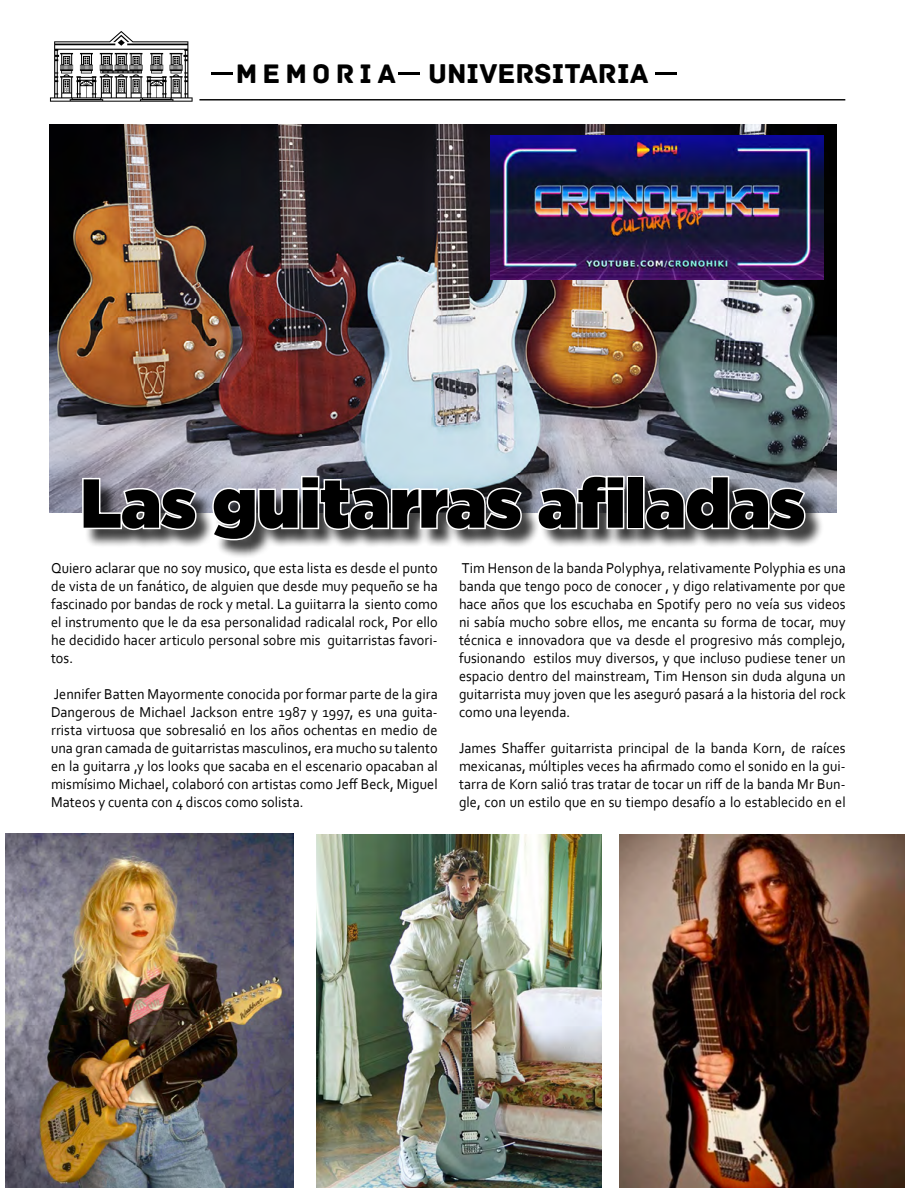
<style>
.page{position:relative;width:918px;height:1188px;background:#fff}
.page>*{position:absolute;margin:0;border:0;box-sizing:border-box;transform-origin:0 0}
.t1{font:900 69px "Gotham";letter-spacing:.005em;color:#000;scale:.95 1}
.t2{font:28.65px "Archive";color:#000}
.t3{font:15px/18px "Corbel";letter-spacing:.005em;color:#000;text-align:justify;scale:.95 1}
.s1{font-size:28.2px}
</style>
<div class="page">
<svg style="left:50px;top:31px;width:143px;height:71px"></svg>
<hr style="left:399px;top:73px;width:21px;height:2px;background:#000">
<hr style="left:211px;top:73px;width:21px;height:2px;background:#000">
<hr style="left:655px;top:73px;width:22px;height:2px;background:#000">
<hr style="left:199px;top:99px;width:646px;height:1px;background:#000">
<img style="left:50px;top:124px;width:787px;height:389px">
<img style="left:491px;top:135px;width:333px;height:144px">
<div style="left:84px;top:477px;width:740px;height:82px;background:#000;opacity:.75"></div>
<svg style="left:81px;top:476px;width:117px;height:56px"></svg>
<svg style="left:210px;top:474px;width:314px;height:68px"></svg>
<svg style="left:536px;top:474px;width:90px;height:58px"></svg>
<div style="left:627px;top:476px;width:18px;height:53px;border:3px solid #fff"></div>
<svg style="left:644px;top:474px;width:163px;height:58px"></svg>
<img style="left:6px;top:833px;width:288px;height:355px">
<img style="left:317px;top:834px;width:285px;height:354px">
<img style="left:619px;top:834px;width:285px;height:354px">
<h2 class="t2" style="left:236px;top:57px;width:502px"><span class="s1">M E M O R I A</span> UNIVERSITARIA UAZ</h2>
<h1 class="t1" style="left:81px;top:454px;width:763px">Las guitarras afiladas</h1>
<p class="t3" style="left:459px;top:559px;width:409px">Tim Henson de la banda Polyphya, relativamente Polyphia es una banda que tengo poco de conocer , y digo relativamente por que hace años que los escuchaba en Spotify pero no veía sus videos ni sabía mucho sobre ellos, me encanta su forma de tocar, muy técnica e innovadora que va desde el progresivo más complejo, fusionando estilos muy diversos, y que incluso pudiese tener un espacio dentro del mainstream, Tim Henson sin duda alguna un guitarrista muy joven que les aseguró pasará a la historia del rock como una leyenda.</p>
<p class="t3" style="left:459px;top:739px;width:409px">James Shaffer guitarrista principal de la banda Korn, de raíces mexicanas, múltiples veces ha afirmado como el sonido en la gui&shy;tarra de Korn salió tras tratar de tocar un riff de la banda Mr Bun&shy;gle, con un estilo que en su tiempo desafío a lo establecido en el</p>
<p class="t3" style="left:51px;top:559px;width:409px">Quiero aclarar que no soy musico, que esta lista es desde el punto de vista de un fanático, de alguien que desde muy pequeño se ha fascinado por bandas de rock y metal. La guiitarra la siento como el instrumento que le da esa personalidad radicalal rock, Por ello he decidido hacer articulo personal sobre mis guitarristas favori&shy;tos.</p>
<p class="t3" style="left:51px;top:685px;width:409px">Jennifer Batten Mayormente conocida por formar parte de la gira Dangerous de Michael Jackson entre 1987 y 1997, es una guita&shy;rrista virtuosa que sobresalió en los años ochentas en medio de una gran camada de guitarristas masculinos, era mucho su talento en la guitarra ,y los looks que sacaba en el escenario opacaban al mismísimo Michael, colaboró con artistas como Jeff Beck, Miguel Mateos y cuenta con 4 discos como solista.</p>
</div>
